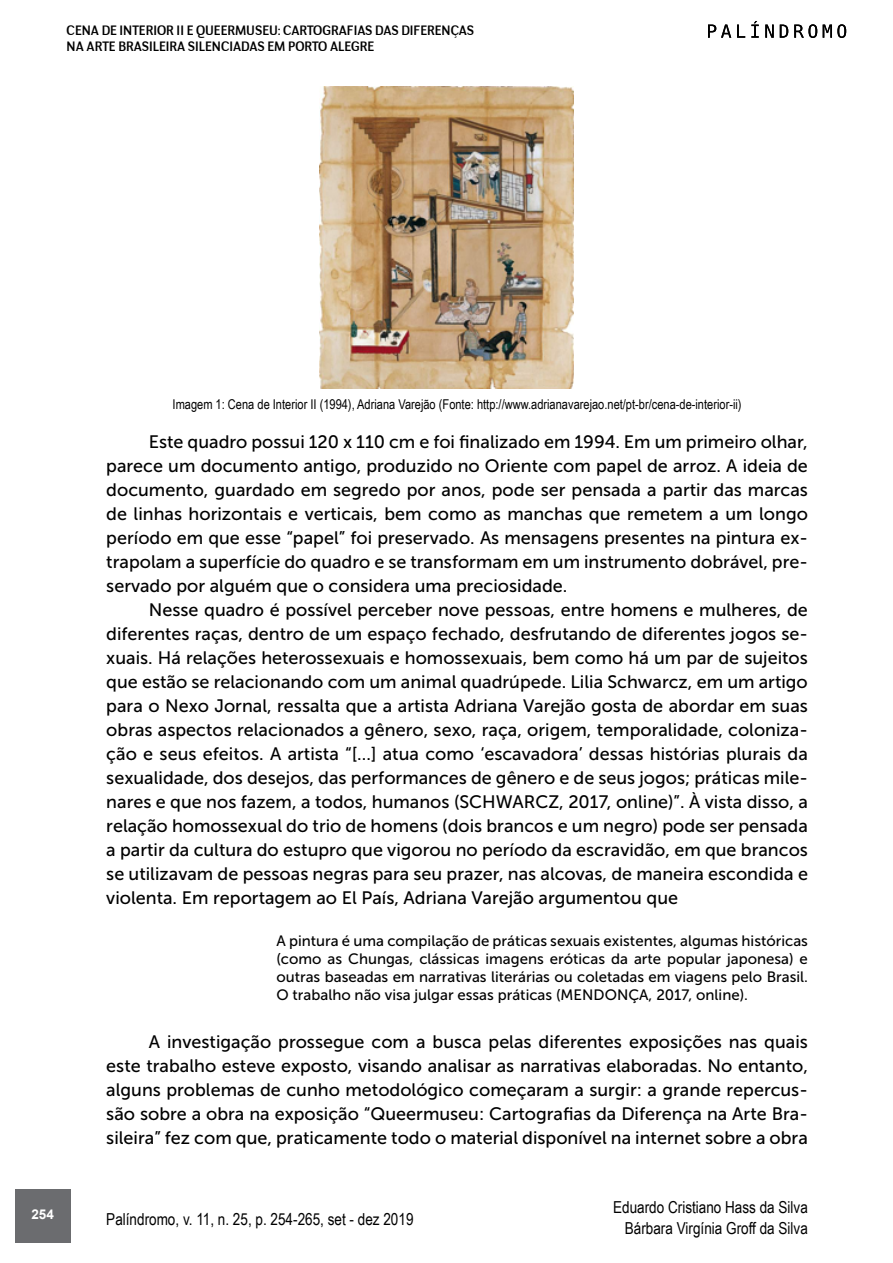
<style>
.page{position:relative;width:893px;height:1263px;background:#fff}
.page>*{position:absolute;margin:0;border:0;box-sizing:border-box;transform-origin:0 0}
.t1{font:18px/24px "Museo Sans 500";color:#000;text-align:justify}
.t2{font:16.5px/21px "Arial Narrow";color:#000;text-align:right}
.t3{font:15px/18px "Museo Sans 500";color:#000;text-align:justify}
.t4{font:13.5px "Arial Narrow";color:#000}
.t5{font:13.5px/16.2px "Negotiate Free";color:#000}
.t6{font:700 13.5px "Arial";color:#fff}
</style>
<div class="page">
<div style="left:15px;top:1189px;width:55px;height:53px;background:#6b6c6f"></div>
<svg style="left:708px;top:25px;width:23px;height:13px"></svg>
<svg style="left:737px;top:25px;width:8px;height:13px"></svg>
<svg style="left:751px;top:21px;width:8px;height:17px"></svg>
<svg style="left:765px;top:25px;width:9px;height:13px"></svg>
<svg style="left:780px;top:25px;width:8px;height:13px"></svg>
<svg style="left:794px;top:24px;width:23px;height:14px"></svg>
<svg style="left:823px;top:24px;width:23px;height:14px"></svg>
<img style="left:319px;top:87px;width:255px;height:302px">
<p class="t5" style="left:67px;top:22px;width:409px">CENA DE INTERIOR II E QUEERMUSEU: CARTOGRAFIAS DAS DIFERENÇAS<br>NA ARTE BRASILEIRA SILENCIADAS EM PORTO ALEGRE</p>
<p class="t6" style="left:31px;top:1205px;width:24px">254</p>
<p class="t4" style="left:173px;top:395px;width:570px">Imagem 1: Cena de Interior II (1994), Adriana Varejão (Fonte: http://www.adrianavarejao.net/pt-br/cena-de-interior-ii)</p>
<p class="t1" style="left:106px;top:430px;width:703px;text-indent:43px">Este quadro possui 120 x 110 cm e foi finalizado em 1994. Em um primeiro olhar, parece um documento antigo, produzido no Oriente com papel de arroz. A ideia de documento, guardado em segredo por anos, pode ser pensada a partir das marcas de linhas horizontais e verticais, bem como as manchas que remetem a um longo período em que esse “papel” foi preservado. As mensagens presentes na pintura ex&shy;trapolam a superfície do quadro e se transformam em um instrumento dobrável, pre&shy;servado por alguém que o considera uma preciosidade.</p>
<p class="t1" style="left:106px;top:598px;width:703px;text-indent:43px">Nesse quadro é possível perceber nove pessoas, entre homens e mulheres, de diferentes raças, dentro de um espaço fechado, desfrutando de diferentes jogos se&shy;xuais. Há relações heterossexuais e homossexuais, bem como há um par de sujeitos que estão se relacionando com um animal quadrúpede. Lilia Schwarcz, em um artigo para o Nexo Jornal, ressalta que a artista Adriana Varejão gosta de abordar em suas obras aspectos relacionados a gênero, sexo, raça, origem, temporalidade, coloniza&shy;ção e seus efeitos. A artista “[...] atua como ‘escavadora’ dessas histórias plurais da sexualidade, dos desejos, das performances de gênero e de seus jogos; práticas mile&shy;nares e que nos fazem, a todos, humanos (SCHWARCZ, 2017, online)”. À vista disso, a relação homossexual do trio de homens (dois brancos e um negro) pode ser pensada a partir da cultura do estupro que vigorou no período da escravidão, em que brancos se utilizavam de pessoas negras para seu prazer, nas alcovas, de maneira escondida e violenta. Em reportagem ao El País, Adriana Varejão argumentou que</p>
<p class="t3" style="left:276px;top:932px;width:533px">A pintura é uma compilação de práticas sexuais existentes, algumas históricas (como as Chungas, clássicas imagens eróticas da arte popular japonesa) e outras baseadas em narrativas literárias ou coletadas em viagens pelo Brasil.<br>O trabalho não visa julgar essas práticas (MENDONÇA, 2017, online).</p>
<p class="t1" style="left:106px;top:1030px;width:703px;text-indent:43px">A investigação prossegue com a busca pelas diferentes exposições nas quais este trabalho esteve exposto, visando analisar as narrativas elaboradas. No entanto, alguns problemas de cunho metodológico começaram a surgir: a grande repercus&shy;são sobre a obra na exposição “Queermuseu: Cartografias da Diferença na Arte Bra&shy;sileira” fez com que, praticamente todo o material disponível na internet sobre a obra</p>
<p class="t2" style="left:106px;top:1207px;width:309px">Palíndromo, v. 11, n. 25, p. 254-265, set - dez 2019</p>
<p class="t2" style="left:613px;top:1196px;width:196px">Eduardo Cristiano Hass da Silva<br>Bárbara Virgínia Groff da Silva</p>
</div>
